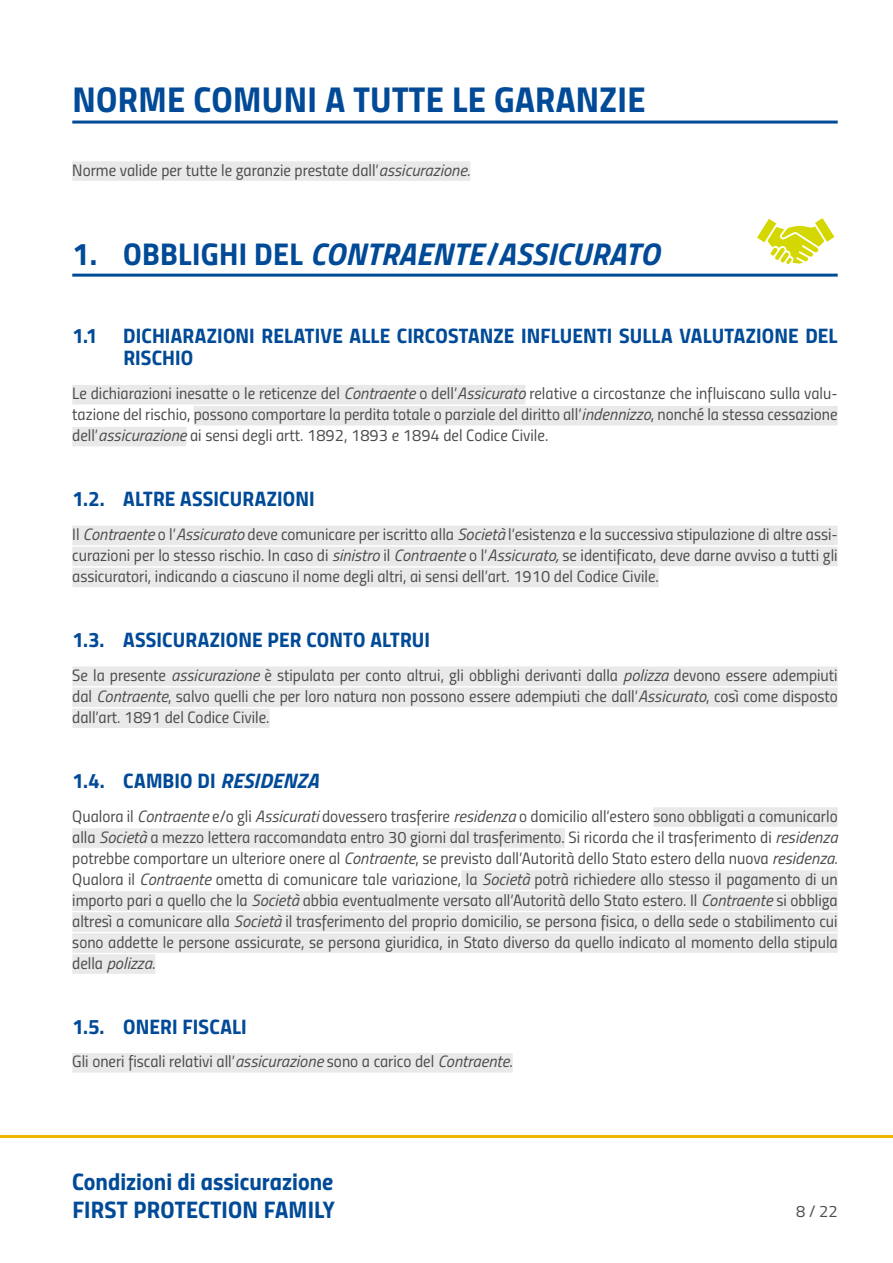
<style>
.page{position:relative;width:893px;height:1263px;background:#fff}
.page>*{position:absolute;margin:0;border:0;box-sizing:border-box;transform-origin:0 0}
.t1{font:36px "Titillium Bold Upright";letter-spacing:.01em;color:#004a97}
.t2{font:italic 700 31.5px "Titillium";letter-spacing:.01em;color:#004a97}
.t3{font:24px/28.5px "Titillium Bold Upright";color:#004a97}
.t4{font:21px/22.5px "Titillium Bold Upright";letter-spacing:.005em;color:#004a97}
.t5{font:16.5px/21px "Titillium Regular Upright";color:#4b4b4a;text-align:justify}
.t6{font:italic 16.5px "Titillium";color:#4b4b4a}
.s1{font-family:"Titillium";font-style:italic}
.s2{font-family:"Titillium Bold Upright";font-weight:400;font-style:normal}
.s3{font-family:"Titillium";font-weight:700;font-style:italic}
.s4{font-family:"Titillium Regular Upright";font-style:normal}
</style>
<div class="page">
<hr style="left:0;top:1135px;width:893px;height:3px;background:#f1b600">
<hr style="left:72px;top:121px;width:766px;height:3px;background:#004a97">
<div style="left:72px;top:161px;width:398px;height:20px;background:#e9e9e9"></div>
<hr style="left:72px;top:274px;width:766px;height:3px;background:#004a97">
<div style="left:72px;top:385px;width:454px;height:19px;background:#e9e9e9"></div>
<div style="left:194px;top:406px;width:644px;height:19px;background:#e9e9e9"></div>
<div style="left:72px;top:427px;width:115px;height:19px;background:#e9e9e9"></div>
<div style="left:72px;top:526px;width:766px;height:19px;background:#e9e9e9"></div>
<div style="left:72px;top:547px;width:766px;height:19px;background:#e9e9e9"></div>
<div style="left:72px;top:568px;width:587px;height:19px;background:#e9e9e9"></div>
<div style="left:72px;top:666px;width:766px;height:20px;background:#e9e9e9"></div>
<div style="left:72px;top:687px;width:766px;height:20px;background:#e9e9e9"></div>
<div style="left:72px;top:708px;width:198px;height:20px;background:#e9e9e9"></div>
<div style="left:653px;top:807px;width:185px;height:20px;background:#e9e9e9"></div>
<div style="left:72px;top:828px;width:493px;height:20px;background:#e9e9e9"></div>
<div style="left:461px;top:870px;width:377px;height:20px;background:#e9e9e9"></div>
<div style="left:72px;top:891px;width:766px;height:20px;background:#e9e9e9"></div>
<div style="left:72px;top:912px;width:766px;height:20px;background:#e9e9e9"></div>
<div style="left:72px;top:933px;width:766px;height:20px;background:#e9e9e9"></div>
<div style="left:72px;top:954px;width:83px;height:20px;background:#e9e9e9"></div>
<div style="left:72px;top:1053px;width:441px;height:19px;background:#e9e9e9"></div>
<svg style="left:757px;top:218px;width:77px;height:46px"></svg>
<h1 class="t1" style="left:72px;top:71px;width:575px">NORME COMUNI A TUTTE LE GARANZIE</h1>
<p class="t5" style="left:72px;top:158px;width:400px">Norme valide per tutte le garanzie prestate dall’<span class="s1">assicurazione</span>.</p>
<h2 class="t2" style="left:72px;top:229px;width:589px"><span class="s2">1. OBBLIGHI DEL</span> CONTRAENTE<span class="s2">/</span>ASSICURATO</h2>
<p class="t4" style="left:123px;top:323px;width:716px;text-indent:-51px">1.1 DICHIARAZIONI RELATIVE ALLE CIRCOSTANZE INFLUENTI SULLA VALUTAZIONE DEL<br>RISCHIO</p>
<p class="t5" style="left:72px;top:382px;width:767px">Le dichiarazioni inesatte o le reticenze del <span class="s1">Contraente</span> o dell’<span class="s1">Assicurato</span> relative a circostanze che influiscano sulla valu&shy;tazione del rischio, possono comportare la perdita totale o parziale del diritto all’<span class="s1">indennizzo</span>, nonché la stessa cessazione dell’<span class="s1">assicurazione</span> ai sensi degli artt. 1892, 1893 e 1894 del Codice Civile.</p>
<p class="t4" style="left:72px;top:486px;width:244px">1.2. ALTRE ASSICURAZIONI</p>
<p class="t5" style="left:72px;top:523px;width:767px">Il <span class="s1">Contraente</span> o l’<span class="s1">Assicurato</span> deve comunicare per iscritto alla <span class="s1">Società</span> l’esistenza e la successiva stipulazione di altre assi&shy;curazioni per lo stesso rischio. In caso di <span class="s1">sinistro</span> il <span class="s1">Contraente</span> o l’<span class="s1">Assicurato,</span> se identificato, deve darne avviso a tutti gli assicuratori, indicando a ciascuno il nome degli altri, ai sensi dell’art. 1910 del Codice Civile.</p>
<p class="t4" style="left:72px;top:627px;width:359px">1.3. ASSICURAZIONE PER CONTO ALTRUI</p>
<p class="t5" style="left:72px;top:664px;width:767px">Se la presente <span class="s1">assicurazione</span> è stipulata per conto altrui, gli obblighi derivanti dalla <span class="s1">polizza</span> devono essere adempiuti dal <span class="s1">Contraente</span>, salvo quelli che per loro natura non possono essere adempiuti che dall’<span class="s1">Assicurato</span>, così come disposto dall’art. 1891 del Codice Civile.</p>
<p class="t4" style="left:72px;top:768px;width:248px">1.4. CAMBIO DI <span class="s3">RESIDENZA</span></p>
<p class="t5" style="left:72px;top:804px;width:767px">Qualora il <span class="s1">Contraente</span> e/o gli <span class="s1">Assicurati</span> dovessero trasferire <span class="s1">residenza</span> o domicilio all’estero sono obbligati a comunicarlo alla <span class="s1">Società</span> a mezzo lettera raccomandata entro 30 giorni dal trasferimento. Si ricorda che il trasferimento di <span class="s1">residenza </span>potrebbe comportare un ulteriore onere al <span class="s1">Contraente</span>, se previsto dall’Autorità dello Stato estero della nuova <span class="s1">residenza</span>.<br>Qualora il <span class="s1">Contraente</span> ometta di comunicare tale variazione, la <span class="s1">Società</span> potrà richiedere allo stesso il pagamento di un importo pari a quello che la <span class="s1">Società</span> abbia eventualmente versato all’Autorità dello Stato estero. Il <span class="s1">Contraente</span> si obbliga altresì a comunicare alla <span class="s1">Società</span> il trasferimento del proprio domicilio, se persona fisica, o della sede o stabilimento cui sono addette le persone assicurate, se persona giuridica, in Stato diverso da quello indicato al momento della stipula</p>
<p class="t6" style="left:72px;top:951px;width:85px"><span class="s4">della</span> polizza<span class="s4">.</span></p>
<p class="t4" style="left:72px;top:1014px;width:176px">1.5. ONERI FISCALI</p>
<p class="t5" style="left:72px;top:1050px;width:442px">Gli oneri fiscali relativi all’<span class="s1">assicurazione</span> sono a carico del <span class="s1">Contraente</span>.</p>
<h3 class="t3" style="left:72px;top:1165px;width:264px">Condizioni di assicurazione<br>FIRST PROTECTION FAMILY</h3>
<p class="t5" style="left:796px;top:1200px;width:43px">8 / 22</p>
</div>
